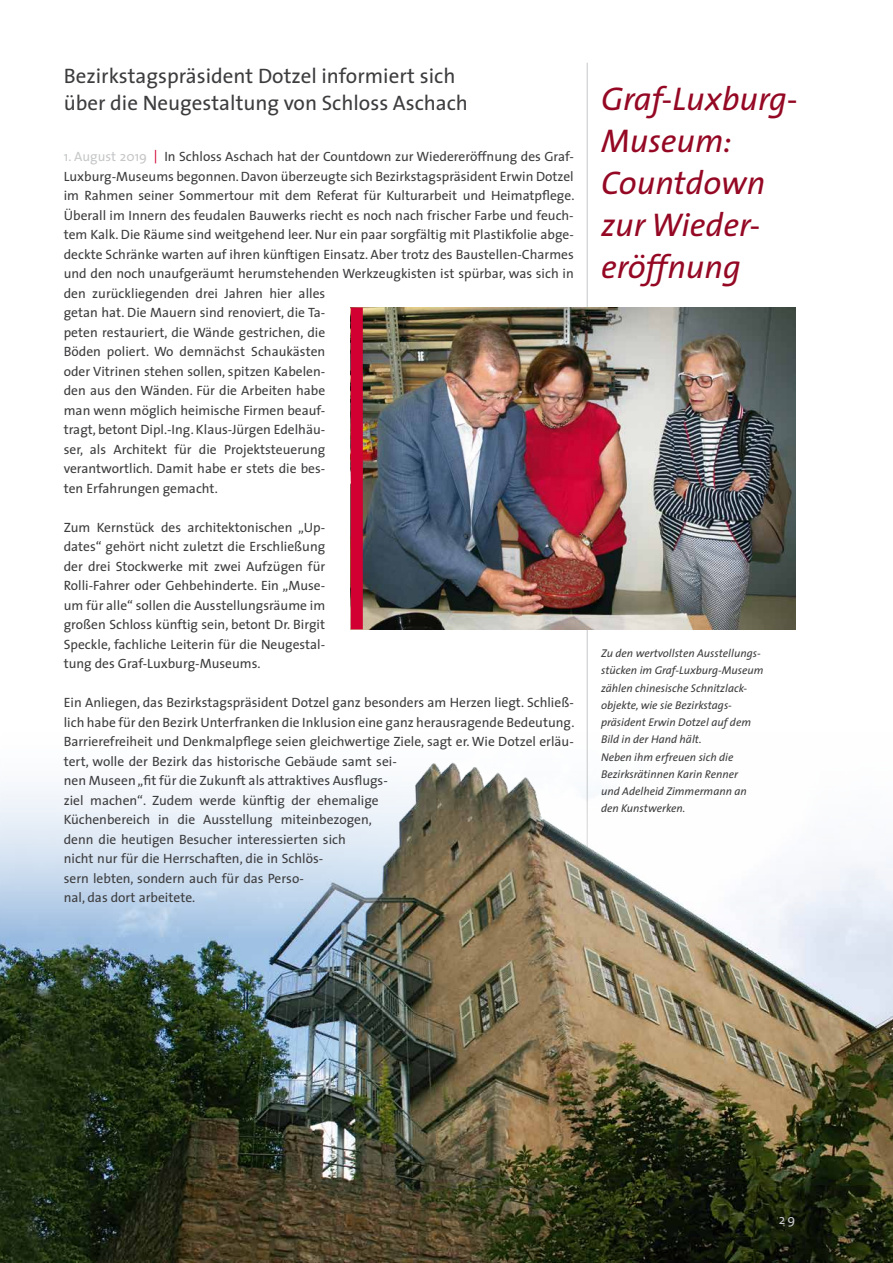
<style>
.page{position:relative;width:893px;height:1263px;background:#fff}
.page>*{position:absolute;margin:0;border:0;box-sizing:border-box;transform-origin:0 0}
.t1{font:italic 33px/42px "The Sans";color:#950824}
.t2{font:21px/27px "The Sans";color:#3d3d3f}
.t3{font:13.5px/19.5px "The Sans";color:#3d3d3f}
.t4{font:13.5px "The Sans";color:#c6c7c8}
.t5{font:italic 11.25px/17.2px "The Sans";color:#3d3d3f}
.s1{color:#c6c7c8}
.s2{color:#d20032}
</style>
<div class="page">
<hr style="left:587px;top:63px;width:1px;height:1200px;background:#c6c7c8">
<img style="left:0;top:718px;width:893px;height:545px">
<img style="left:363px;top:308px;width:432px;height:321px">
<div style="left:351px;top:308px;width:12px;height:321px;background:#d20032"></div>
<h2 class="t2" style="left:64px;top:62px;width:406px">Bezirkstagspräsident Dotzel informiert sich über die Neugestaltung von Schloss Aschach</h2>
<p class="t3" style="left:64px;top:147px;width:512px"><span class="s1">1. August 2019</span> <span class="s2">|</span> In Schloss Aschach hat der Countdown zur Wiedereröffnung des Graf-Luxburg-Museums begonnen. Davon überzeugte sich Bezirkstagspräsident Erwin Dotzel im Rahmen seiner Sommertour mit dem Referat für Kulturarbeit und Heimatpflege.<br>Überall im Innern des feudalen Bauwerks riecht es noch nach frischer Farbe und feuch&shy;tem Kalk. Die Räume sind weitgehend leer. Nur ein paar sorgfältig mit Plastikfolie abge&shy;deckte Schränke warten auf ihren künftigen Einsatz. Aber trotz des Baustellen-Charmes und den noch unaufgeräumt herumstehenden Werkzeugkisten ist spürbar, was sich in den zurückliegenden drei Jahren hier alles<br>getan hat. Die Mauern sind renoviert, die Ta-<br>peten restauriert, die Wände gestrichen, die<br>Böden poliert. Wo demnächst Schaukästen<br>oder Vitrinen stehen sollen, spitzen Kabelen-<br>den aus den Wänden. Für die Arbeiten habe<br>man wenn möglich heimische Firmen beauf-<br>tragt, betont Dipl.-Ing. Klaus-Jürgen Edelhäu-<br>ser, als Architekt für die Projektsteuerung<br>verantwortlich. Damit habe er stets die bes-<br>ten Erfahrungen gemacht.</p>
<p class="t3" style="left:64px;top:517px;width:263px;text-align:justify">Zum Kernstück des architektonischen „Up&shy;dates“ gehört nicht zuletzt die Erschließung der drei Stockwerke mit zwei Aufzügen für Rolli-Fahrer oder Gehbehinderte. Ein „Muse&shy;um für alle“ sollen die Ausstellungsräume im großen Schloss künftig sein, betont Dr. Birgit Speckle, fachliche Leiterin für die Neugestal&shy;tung des Graf-Luxburg-Museums.</p>
<p class="t3" style="left:64px;top:692px;width:512px">Ein Anliegen, das Bezirkstagspräsident Dotzel ganz besonders am Herzen liegt. Schließ&shy;lich habe für den Bezirk Unterfranken die Inklusion eine ganz herausragende Bedeutung.<br>Barrierefreiheit und Denkmalpflege seien gleichwertige Ziele, sagt er. Wie Dotzel erläu&shy;tert, wolle der Bezirk das historische Gebäude samt sei-<br>nen Museen „fit für die Zukunft als attraktives Ausflugs-<br>ziel machen“. Zudem werde künftig der ehemalige<br>Küchenbereich in die Ausstellung miteinbezogen,<br>denn die heutigen Besucher interessierten sich<br>nicht nur für die Herrschaften, die in Schlös-<br>sern lebten, sondern auch für das Perso-<br>nal, das dort arbeitete.</p>
<h1 class="t1" style="left:601px;top:77px;width:198px">Graf-Luxburg-<br>Museum:<br>Countdown zur Wieder&shy;eröffnung</h1>
<p class="t5" style="left:601px;top:644px;width:164px">Zu den wertvollsten Ausstellungs&shy;stücken im Graf-Luxburg-Museum zählen chinesische Schnitzlack&shy;objekte, wie sie Bezirkstags&shy;präsident Erwin Dotzel auf dem<br>Bild in der Hand hält.<br>Neben ihm erfreuen sich die<br>Bezirksrätinnen Karin Renner<br>und Adelheid Zimmermann an den Kunstwerken.</p>
<p class="t4" style="left:779px;top:1208px;width:18px">29</p>
</div>
